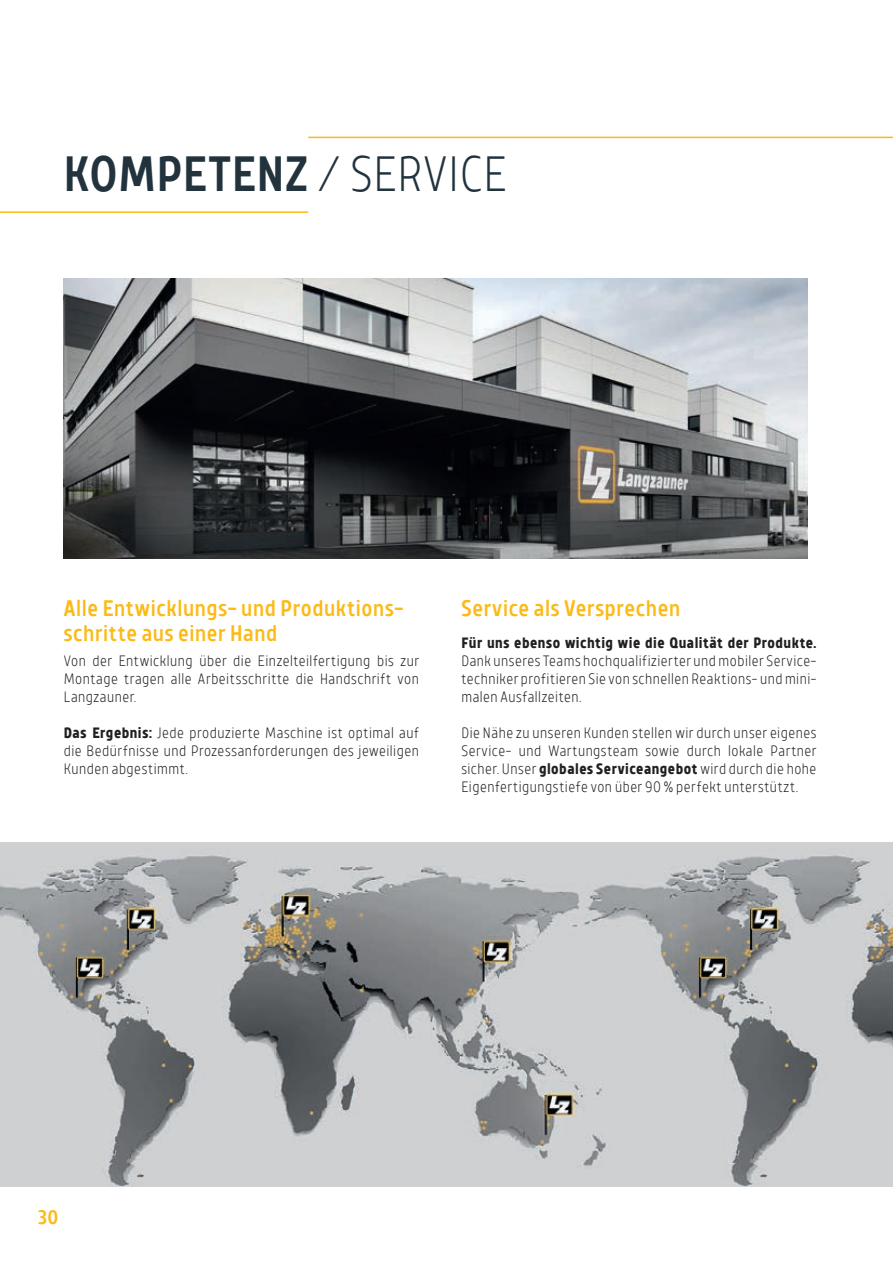
<style>
.page{position:relative;width:893px;height:1263px;background:#fff}
.page>*{position:absolute;margin:0;border:0;box-sizing:border-box;transform-origin:0 0}
.t1{font:500 49.5px "TT Teds";letter-spacing:.015em;color:#22333e}
.t2{font:500 22.5px/25.5px "TT Teds";letter-spacing:.03em;color:#fcba17}
.t3{font:500 19.5px "TT Teds";color:#fcba17}
.t4{font:300 15px/18px "TT Teds";letter-spacing:.035em;color:#231f20;text-align:justify}
.t5{font:700 15px "TT Teds";letter-spacing:.035em;color:#231f20}
.s1{font-weight:300}
.s2{font-weight:700}
</style>
<div class="page">
<hr style="left:308px;top:137px;width:585px;height:1px;background:#fcba17">
<hr style="left:0;top:211px;width:308px;height:2px;background:#fcba17">
<img style="left:64px;top:278px;width:744px;height:280px">
<img style="left:0;top:842px;width:893px;height:344px">
<h1 class="t1" style="left:64px;top:143px;width:444px">KOMPETENZ <span class="s1">/ SERVICE</span></h1>
<h2 class="t2" style="left:64px;top:595px;width:341px">Alle Entwicklungs- und Produktions&shy;schritte aus einer Hand</h2>
<p class="t4" style="left:64px;top:651px;width:357px">Von der Entwicklung über die Einzelteilfertigung bis zur Montage tragen alle Arbeitsschritte die Handschrift von Langzauner.</p>
<p class="t4" style="left:64px;top:724px;width:357px"><span class="s2">Das Ergebnis:</span> Jede produzierte Maschine ist optimal auf die Bedürfnisse und Prozessanforderungen des jeweiligen Kunden abgestimmt.</p>
<h2 class="t2" style="left:461px;top:595px;width:220px">Service als Versprechen</h2>
<p class="t5" style="left:461px;top:633px;width:357px">Für uns ebenso wichtig wie die Qualität der Produkte.</p>
<p class="t4" style="left:461px;top:652px;width:357px">Dank unseres Teams hochqualifizierter und mobiler Service&shy;techniker profitieren Sie von schnellen Reaktions- und mini&shy;malen Ausfallzeiten.</p>
<p class="t4" style="left:461px;top:724px;width:357px">Die Nähe zu unseren Kunden stellen wir durch unser eigenes Service- und Wartungsteam sowie durch lokale Partner sicher. Unser <span class="s2">globales Serviceangebot</span> wird durch die hohe Eigenfertigungstiefe von über 90 % perfekt unterstützt.</p>
<h3 class="t3" style="left:38px;top:1204px;width:22px">30</h3>
</div>
